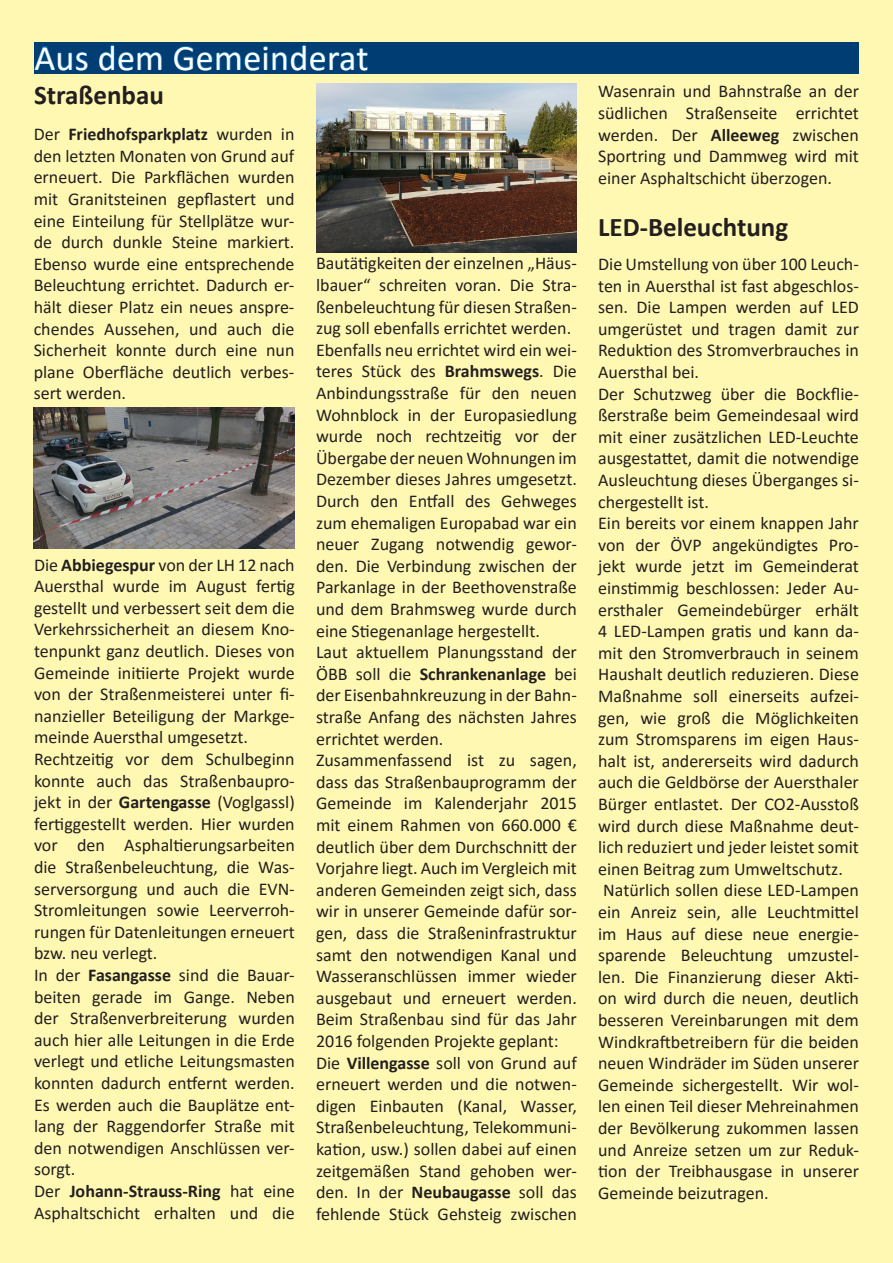
<style>
.page{position:relative;width:893px;height:1263px;background:#fff8b2}
.page>*{position:absolute;margin:0;border:0;box-sizing:border-box;transform-origin:0 0}
.t1{font:36px "Calibri";letter-spacing:.01em;color:#fff}
.t2{font:700 27px "Calibri";color:#231f20}
.t3{font:18px/21.6px "Calibri";color:#231f20;text-align:justify}
.s1{font-weight:700}
</style>
<div class="page">
<div style="left:34px;top:43px;width:825px;height:31px;background:#003d72"></div>
<svg style="left:34px;top:46px;width:54px;height:25px"></svg>
<svg style="left:99px;top:44px;width:63px;height:27px"></svg>
<svg style="left:174px;top:44px;width:194px;height:27px"></svg>
<img style="left:316px;top:84px;width:261px;height:168px">
<img style="left:34px;top:407px;width:260px;height:142px">
<p class="t1" style="left:34px;top:33px;width:336px">Aus dem Gemeinderat</p>
<p class="t2" style="left:34px;top:76px;width:131px">Straßenbau</p>
<p class="t3" style="left:34px;top:123px;width:262px">Der <span class="s1">Friedhofsparkplatz</span> wurden in den letzten Monaten von Grund auf erneuert. Die Parkflächen wurden mit Granitsteinen gepflastert und eine Einteilung für Stellplätze wur&shy;de durch dunkle Steine markiert.<br>Ebenso wurde eine entsprechende Beleuchtung errichtet. Dadurch er&shy;hält dieser Platz ein neues anspre&shy;chendes Aussehen, und auch die Sicherheit konnte durch eine nun plane Oberfläche deutlich verbes&shy;sert werden.</p>
<p class="t3" style="left:316px;top:252px;width:262px">Bautätigkeiten der einzelnen „Häus&shy;lbauer“ schreiten voran. Die Stra&shy;ßenbeleuchtung für diesen Straßen&shy;zug soll ebenfalls errichtet werden.</p>
<p class="t3" style="left:316px;top:338px;width:262px">Ebenfalls neu errichtet wird ein wei&shy;teres Stück des <span class="s1">Brahmswegs</span>. Die Anbindungsstraße für den neuen Wohnblock in der Europasiedlung wurde noch rechtzeitig vor der Übergabe der neuen Wohnungen im Dezember dieses Jahres umgesetzt.<br>Durch den Entfall des Gehweges zum ehemaligen Europabad war ein neuer Zugang notwendig gewor&shy;den. Die Verbindung zwischen der Parkanlage in der Beethovenstraße und dem Brahmsweg wurde durch eine Stiegenanlage hergestellt.</p>
<p class="t3" style="left:316px;top:641px;width:262px">Laut aktuellem Planungsstand der ÖBB soll die <span class="s1">Schrankenanlage</span> bei der Eisenbahnkreuzung in der Bahn&shy;straße Anfang des nächsten Jahres errichtet werden.</p>
<p class="t3" style="left:316px;top:749px;width:262px">Zusammenfassend ist zu sagen, dass das Straßenbauprogramm der Gemeinde im Kalenderjahr 2015 mit einem Rahmen von 660.000 € deutlich über dem Durchschnitt der Vorjahre liegt. Auch im Vergleich mit anderen Gemeinden zeigt sich, dass wir in unserer Gemeinde dafür sor&shy;gen, dass die Straßeninfrastruktur samt den notwendigen Kanal und Wasseranschlüssen immer wieder ausgebaut und erneuert werden.<br>Beim Straßenbau sind für das Jahr 2016 folgenden Projekte geplant:</p>
<p class="t3" style="left:316px;top:1051px;width:262px">Die <span class="s1">Villengasse</span> soll von Grund auf erneuert werden und die notwen&shy;digen Einbauten (Kanal, Wasser, Straßenbeleuchtung, Telekommuni&shy;kation, usw.) sollen dabei auf einen zeitgemäßen Stand gehoben wer&shy;den. In der <span class="s1">Neubaugasse</span> soll das fehlende Stück Gehsteig zwischen</p>
<p class="t3" style="left:34px;top:553px;width:262px">Die <span class="s1">Abbiegespur</span> von der LH 12 nach Auersthal wurde im August fertig gestellt und verbessert seit dem die Verkehrssicherheit an diesem Kno&shy;tenpunkt ganz deutlich. Dieses von Gemeinde initiierte Projekt wurde von der Straßenmeisterei unter fi&shy;nanzieller Beteiligung der Markge&shy;meinde Auersthal umgesetzt.</p>
<p class="t3" style="left:34px;top:748px;width:262px">Rechtzeitig vor dem Schulbeginn konnte auch das Straßenbaupro&shy;jekt in der <span class="s1">Gartengasse</span> (Voglgassl) fertiggestellt werden. Hier wurden vor den Asphaltierungsarbeiten die Straßenbeleuchtung, die Was&shy;serversorgung und auch die EVN-Stromleitungen sowie Leerverroh&shy;rungen für Datenleitungen erneuert bzw. neu verlegt.</p>
<p class="t3" style="left:34px;top:964px;width:262px">In der <span class="s1">Fasangasse</span> sind die Bauar&shy;beiten gerade im Gange. Neben der Straßenverbreiterung wurden auch hier alle Leitungen in die Erde verlegt und etliche Leitungsmasten konnten dadurch entfernt werden.<br>Es werden auch die Bauplätze ent&shy;lang der Raggendorfer Straße mit den notwendigen Anschlüssen ver&shy;sorgt.</p>
<p class="t3" style="left:34px;top:1180px;width:262px">Der <span class="s1">Johann-Strauss-Ring</span> hat eine<br>Asphaltschicht erhalten und die</p>
<p class="t3" style="left:598px;top:80px;width:262px">Wasenrain und Bahnstraße an der südlichen Straßenseite errichtet werden. Der <span class="s1">Alleeweg</span> zwischen Sportring und Dammweg wird mit einer Asphaltschicht überzogen.</p>
<p class="t2" style="left:598px;top:208px;width:192px">LED-Beleuchtung</p>
<p class="t3" style="left:598px;top:253px;width:262px">Die Umstellung von über 100 Leuch&shy;ten in Auersthal ist fast abgeschlos&shy;sen. Die Lampen werden auf LED umgerüstet und tragen damit zur Reduktion des Stromverbrauches in Auersthal bei.</p>
<p class="t3" style="left:598px;top:382px;width:262px">Der Schutzweg über die Bockflie&shy;ßerstraße beim Gemeindesaal wird mit einer zusätzlichen LED-Leuchte ausgestattet, damit die notwendige Ausleuchtung dieses Überganges si&shy;chergestellt ist.</p>
<p class="t3" style="left:598px;top:512px;width:262px">Ein bereits vor einem knappen Jahr von der ÖVP angekündigtes Pro&shy;jekt wurde jetzt im Gemeinderat einstimmig beschlossen: Jeder Au&shy;ersthaler Gemeindebürger erhält 4 LED-Lampen gratis und kann da&shy;mit den Stromverbrauch in seinem Haushalt deutlich reduzieren. Diese Maßnahme soll einerseits aufzei&shy;gen, wie groß die Möglichkeiten zum Stromsparens im eigen Haus&shy;halt ist, andererseits wird dadurch auch die Geldbörse der Auersthaler Bürger entlastet. Der CO2-Ausstoß wird durch diese Maßnahme deut&shy;lich reduziert und jeder leistet somit einen Beitrag zum Umweltschutz.</p>
<p class="t3" style="left:598px;top:879px;width:262px">Natürlich sollen diese LED-Lampen ein Anreiz sein, alle Leuchtmittel im Haus auf diese neue energie&shy;sparende Beleuchtung umzustel&shy;len. Die Finanzierung dieser Akti&shy;on wird durch die neuen, deutlich besseren Vereinbarungen mit dem Windkraftbetreibern für die beiden neuen Windräder im Süden unserer Gemeinde sichergestellt. Wir wol&shy;len einen Teil dieser Mehreinahmen der Bevölkerung zukommen lassen und Anreize setzen um zur Reduk&shy;tion der Treibhausgase in unserer Gemeinde beizutragen.</p>
</div>
